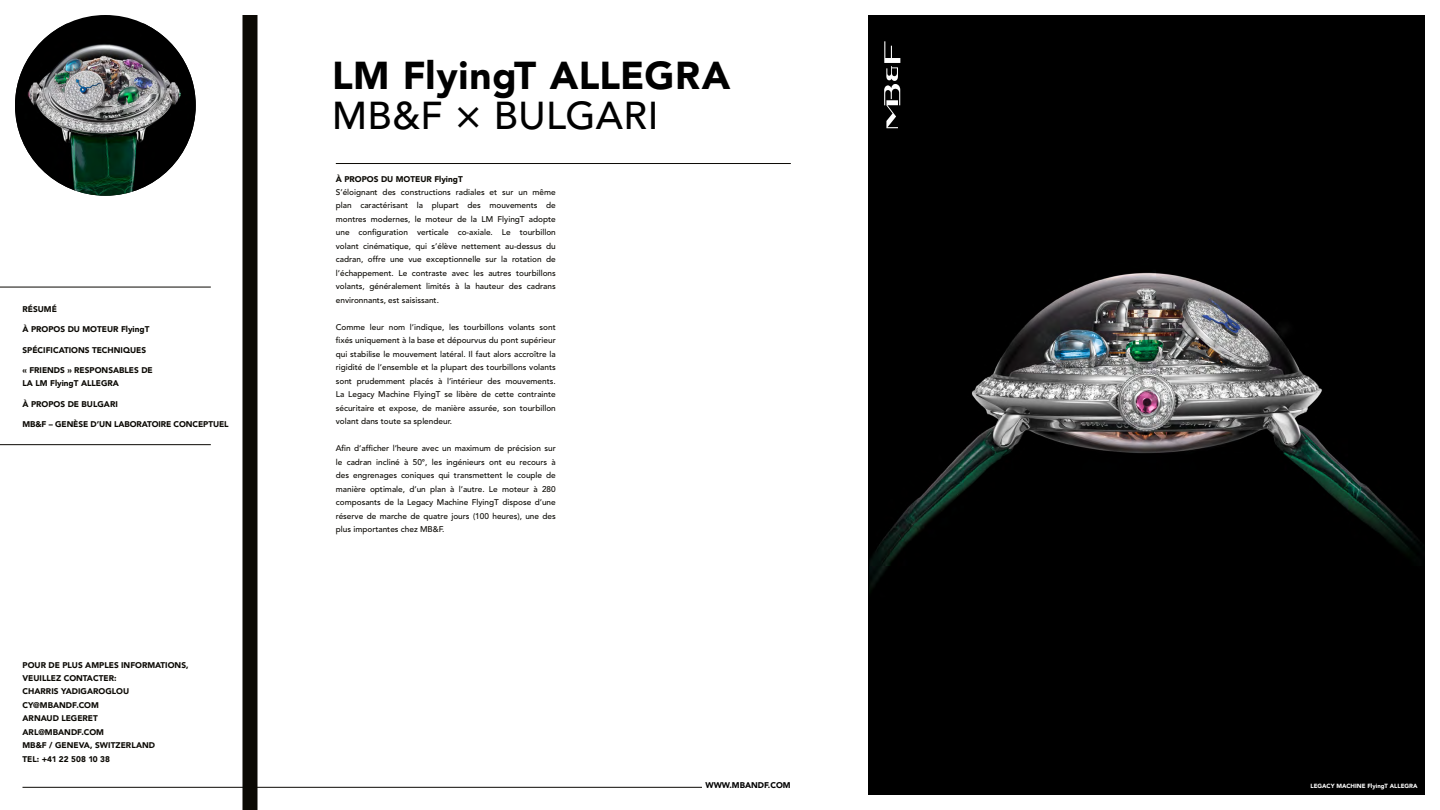
<style>
.page{position:relative;width:1440px;height:810px;background:#fff}
.page>*{position:absolute;margin:0;border:0;box-sizing:border-box;transform-origin:0 0}
.t1{font:900 38.62px "Avenir LT Std";letter-spacing:.01em;color:#000}
.t2{font:500 38.62px "Avenir LT Std";letter-spacing:.01em;color:#000}
.t3{font:500 8.25px/13.5px "Avenir LT Std";color:#0b0904;text-align:justify}
.t4{font:900 8.25px/13.5px "Avenir LT Std";color:#0b0904}
.t5{font:900 8.25px/13.5px "Avenir";color:#0b0904}
.t6{font:900 8.25px "Avenir LT Std";color:#000}
.t7{font:900 6px "Avenir LT Std";color:#fff}
</style>
<div class="page">
<hr style="left:22px;top:787px;width:680px;height:1px;background:#0b0904">
<hr style="left:336px;top:163px;width:455px;height:1px;background:#0b0904">
<img style="left:15px;top:24px;width:181px;height:172px">
<div style="left:242px;top:15px;width:15px;height:795px;background:#0b0904"></div>
<hr style="left:0;top:287px;width:211px;height:1px;background:#0b0904">
<hr style="left:0;top:444px;width:211px;height:1px;background:#0b0904">
<svg style="left:868px;top:15px;width:557px;height:780px;background:#0c0d0c"></svg>
<p class="t4" style="left:22px;top:302px;width:36px">RÉSUMÉ</p>
<p class="t4" style="left:22px;top:323px;width:128px">À PROPOS DU MOTEUR FlyingT</p>
<p class="t4" style="left:22px;top:343px;width:125px">SPÉCIFICATIONS TECHNIQUES</p>
<p class="t4" style="left:22px;top:363px;width:132px">« FRIENDS » RESPONSABLES DE<br>LA LM FlyingT ALLEGRA</p>
<p class="t4" style="left:22px;top:397px;width:97px">À PROPOS DE BULGARI</p>
<p class="t4" style="left:22px;top:417px;width:208px">MB&amp;F – GENÈSE D’UN LABORATOIRE CONCEPTUEL</p>
<p class="t4" style="left:22px;top:658px;width:168px">POUR DE PLUS AMPLES INFORMATIONS,<br>VEUILLEZ CONTACTER:</p>
<p class="t5" style="left:22px;top:685px;width:134px">CHARRIS YADIGAROGLOU<br>CY@MBANDF.COM<br>ARNAUD LEGERET<br>ARL@MBANDF.COM<br>MB&amp;F / GENEVA, SWITZERLAND<br>TEL: +41 22 508 10 38</p>
<h1 class="t1" style="left:332px;top:52px;width:400px">LM FlyingT ALLEGRA</h1>
<h1 class="t2" style="left:332px;top:94px;width:328px">MB&amp;F × BULGARI</h1>
<p class="t4" style="left:336px;top:172px;width:128px">À PROPOS DU MOTEUR FlyingT</p>
<p class="t3" style="left:336px;top:186px;width:222px">S’éloignant des constructions radiales et sur un même plan caractérisant la plupart des mouvements de montres modernes, le moteur de la LM FlyingT adopte une configuration verticale co-axiale. Le tourbillon volant cinématique, qui s’élève nettement au-dessus du cadran, offre une vue exceptionnelle sur la rotation de l’échappement. Le contraste avec les autres tourbillons volants, généralement limités à la hauteur des cadrans environnants, est saisissant.</p>
<p class="t3" style="left:336px;top:321px;width:222px">Comme leur nom l’indique, les tourbillons volants sont fixés uniquement à la base et dépourvus du pont supérieur qui stabilise le mouvement latéral. Il faut alors accroître la rigidité de l’ensemble et la plupart des tourbillons volants sont prudemment placés à l’intérieur des mouvements.<br>La Legacy Machine FlyingT se libère de cette contrainte sécuritaire et expose, de manière assurée, son tourbillon volant dans toute sa splendeur.</p>
<p class="t3" style="left:336px;top:442px;width:222px">Afin d’afficher l’heure avec un maximum de précision sur le cadran incliné à 50°, les ingénieurs ont eu recours à des engrenages coniques qui transmettent le couple de manière optimale, d’un plan à l’autre. Le moteur à 280 composants de la Legacy Machine FlyingT dispose d’une réserve de marche de quatre jours (100 heures), une des plus importantes chez MB&amp;F.</p>
<p class="t6" style="left:705px;top:780px;width:87px">WWW.MBANDF.COM</p>
<p class="t7" style="left:1310px;top:782px;width:109px">LEGACY MACHINE FlyingT ALLEGRA</p>
</div>
